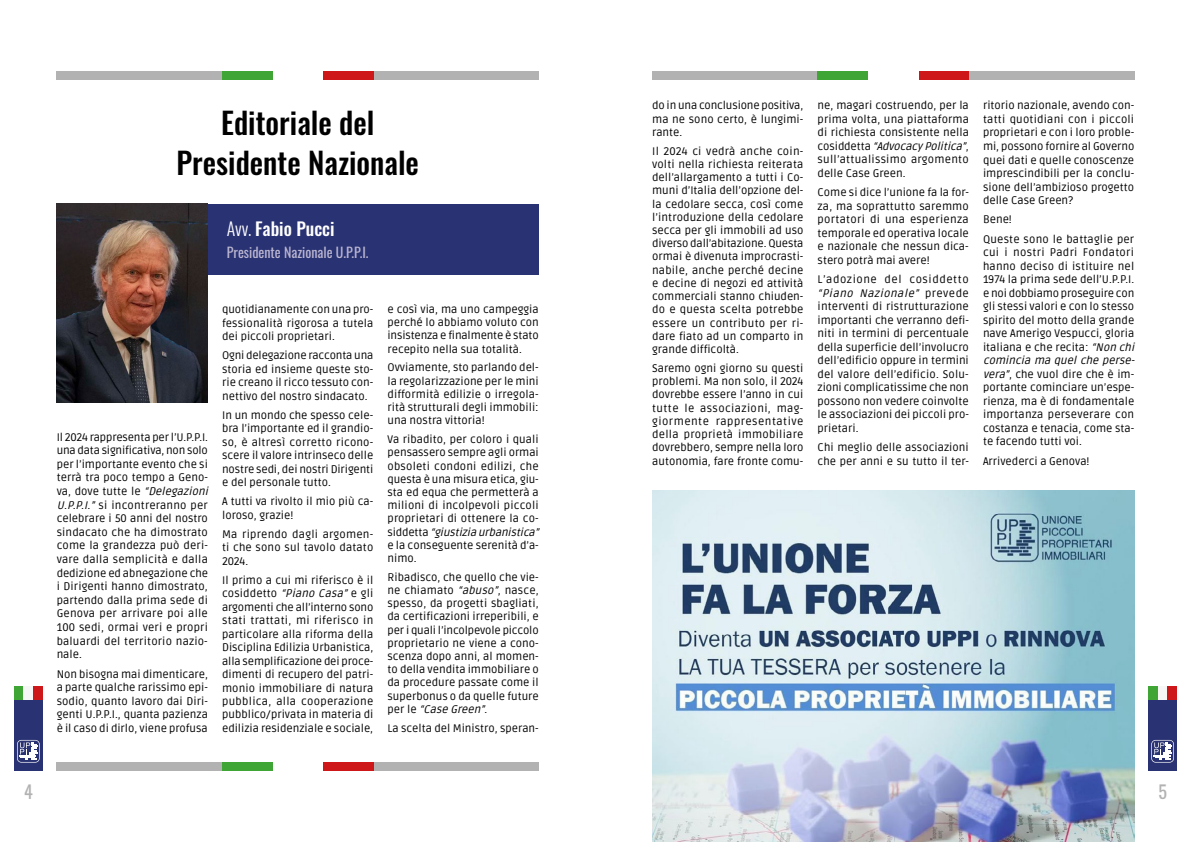
<style>
.page{position:relative;width:1191px;height:842px;background:#fff}
.page>*{position:absolute;margin:0;border:0;box-sizing:border-box;transform-origin:0 0}
.t1{font:500 30px/40px "Oswald";color:#000;text-align:center}
.t2{font:500 18px "Oswald";color:#fff}
.t3{font:18px "Oswald";color:#b3b2b2}
.t4{font:14px "Oswald";color:#bbb6d1}
.t5{font:11px/13.5px "Ruda";color:#000;text-align:justify}
.s1{font-weight:300}
.s2{font-style:italic}
</style>
<div class="page">
<div style="left:14px;top:699px;width:29px;height:72px;background:#293272"></div>
<div style="left:14px;top:686px;width:10px;height:13px;background:#3fa535"></div>
<div style="left:24px;top:686px;width:9px;height:13px;background:#f6f6f6"></div>
<div style="left:33px;top:686px;width:10px;height:13px;background:#cd1719"></div>
<svg style="left:17px;top:740px;width:23px;height:23px"></svg>
<div style="left:1148px;top:699px;width:28px;height:72px;background:#293272"></div>
<div style="left:1148px;top:686px;width:9px;height:13px;background:#3fa535"></div>
<div style="left:1157px;top:686px;width:10px;height:13px;background:#f6f6f6"></div>
<div style="left:1167px;top:686px;width:9px;height:13px;background:#cd1719"></div>
<svg style="left:1151px;top:740px;width:23px;height:23px"></svg>
<div style="left:57px;top:71px;width:482px;height:8px;background:#b3b2b2"></div>
<div style="left:323px;top:71px;width:50px;height:8px;background:#cd1719"></div>
<div style="left:272px;top:71px;width:51px;height:8px;background:#fff"></div>
<div style="left:222px;top:71px;width:50px;height:8px;background:#3fa535"></div>
<div style="left:652px;top:71px;width:482px;height:8px;background:#b3b2b2"></div>
<div style="left:918px;top:71px;width:51px;height:8px;background:#cd1719"></div>
<div style="left:868px;top:71px;width:50px;height:8px;background:#fff"></div>
<div style="left:817px;top:71px;width:51px;height:8px;background:#3fa535"></div>
<div style="left:57px;top:763px;width:482px;height:8px;background:#b3b2b2"></div>
<div style="left:323px;top:763px;width:50px;height:8px;background:#cd1719"></div>
<div style="left:272px;top:763px;width:51px;height:8px;background:#fff"></div>
<div style="left:222px;top:763px;width:50px;height:8px;background:#3fa535"></div>
<img style="left:57px;top:204px;width:151px;height:198px">
<div style="left:208px;top:204px;width:331px;height:70px;background:#293272"></div>
<img style="left:652px;top:491px;width:482px;height:351px">
<h1 class="t1" style="left:176px;top:105px;width:244px">Editoriale del<br>Presidente Nazionale</h1>
<h2 class="t2" style="left:227px;top:219px;width:109px"><span class="s1">Avv.</span> Fabio Pucci</h2>
<p class="t4" style="left:227px;top:240px;width:143px">Presidente Nazionale U.P.P.I.</p>
<p class="t5" style="left:57px;top:429px;width:156px;text-align:left">Il 2024 rappresenta per l’U.P.P.I. una data significativa, non solo per l’importante evento che si terrà tra poco tempo a Geno&shy;va , d ove t u t t e l e <span class="s2">“Delegazioni<br>U.P.P.I.”</span> si incontreranno per celebrare i 50 anni del nostro sindacato che ha dimostrato come la grandezza può deri&shy;vare dalla semplicità e dalla dedizione ed abnegazione che i Dirigenti hanno dimostrato, partendo dalla prima sede di<br>Genova per arrivare poi alle<br>100 sedi, ormai veri e propri baluardi del territorio nazio&shy;nale.</p>
<p class="t5" style="left:57px;top:666px;width:153px">Non bisogna mai dimenticare, a parte qualche rarissimo epi&shy;sodio, quanto lavoro dai Diri&shy;genti U.P.P.I., quanta pazienza è il caso di dirlo, viene profusa</p>
<p class="t5" style="left:222px;top:302px;width:153px">quotidianamente con una pro&shy;fessionalità rigorosa a tutela dei piccoli proprietari.</p>
<p class="t5" style="left:222px;top:348px;width:153px">Ogni delegazione racconta una storia ed insieme queste sto&shy;rie creano il ricco tessuto con&shy;nettivo del nostro sindacato.</p>
<p class="t5" style="left:222px;top:407px;width:153px">In un mondo che spesso cele&shy;bra l’importante ed il grandio&shy;so, è altresì corretto ricono&shy;scere il valore intrinseco delle nostre sedi, dei nostri Dirigenti e del personale tutto.</p>
<p class="t5" style="left:222px;top:494px;width:153px">A tutti va rivolto il mio più ca&shy;loroso, grazie!</p>
<p class="t5" style="left:222px;top:527px;width:153px">Ma riprendo dagli argomen&shy;ti che sono sul tavolo datato 2024.</p>
<p class="t5" style="left:222px;top:573px;width:153px">Il primo a cui mi riferisco è il cosiddetto <span class="s2">“Piano Casa”</span> e gli argomenti che all’interno sono stati trattati, mi riferisco in particolare alla riforma della Disciplina Edilizia Urbanistica, alla semplificazione dei proce&shy;dimenti di recupero del patri&shy;monio immobiliare di natura pubblica, alla cooperazione pubblico/privata in materia di edilizia residenziale e sociale,</p>
<p class="t5" style="left:387px;top:302px;width:153px;line-height:13.2px">e così via, ma uno campeggia perché lo abbiamo voluto con insistenza e finalmente è stato recepito nella sua totalità.</p>
<p class="t5" style="left:387px;top:360px;width:153px;line-height:13.2px">Ovviamente, sto parlando del&shy;la regolarizzazione per le mini difformità edilizie o irregola&shy;rità strutturali degli immobili: una nostra vittoria!</p>
<p class="t5" style="left:387px;top:432px;width:156px;line-height:13.2px;text-align:left">Va ribadito, per coloro i quali pensassero sempre agli ormai obsoleti condoni edilizi, che questa è una misura etica, giu&shy;sta ed equa che permetterà a milioni di incolpevoli piccoli proprietari di ottenere la co&shy;s i d d e t t a <span class="s2">“giustizia urbanistica” </span>e la conseguente serenità d’a&shy;nimo.</p>
<p class="t5" style="left:387px;top:570px;width:153px;line-height:13.2px">Ribadisco, che quello che vie&shy;ne chiamato <span class="s2">“abuso”</span>, nasce, spesso, da progetti sbagliati, da certificazioni irreperibili, e per i quali l’incolpevole piccolo proprietario ne viene a cono&shy;scenza dopo anni, al momen&shy;to della vendita immobiliare o da procedure passate come il superbonus o da quelle future p e r l e <span class="s2">“Case Green”</span>.</p>
<p class="t5" style="left:387px;top:720px;width:153px">La scelta del Ministro, speran-</p>
<p class="t5" style="left:652px;top:98px;width:153px;line-height:13.2px">do in una conclusione positiva, ma ne sono certo, è lungimi&shy;rante.</p>
<p class="t5" style="left:652px;top:144px;width:153px;line-height:13.2px">Il 2024 ci vedrà anche coin&shy;volti nella richiesta reiterata dell’allargamento a tutti i Co&shy;muni d’Italia dell’opzione del&shy;la cedolare secca, così come l’introduzione della cedolare secca per gli immobili ad uso diverso dall’abitazione. Questa ormai è divenuta improcrasti&shy;nabile, anche perché decine e decine di negozi ed attività commerciali stanno chiuden&shy;do e questa scelta potrebbe essere un contributo per ri&shy;dare fiato ad un comparto in grande difficoltà.</p>
<p class="t5" style="left:652px;top:361px;width:153px;line-height:13.2px">Saremo ogni giorno su questi problemi. Ma non solo, il 2024 dovrebbe essere l’anno in cui tutte le associazioni, mag&shy;giormente rappresentative della proprietà immobiliare dovrebbero, sempre nella loro autonomia, fare fronte comu-</p>
<p class="t5" style="left:817px;top:98px;width:153px">ne, magari costruendo, per la prima volta, una piattaforma di richiesta consistente nella c o s i d d e t t a <span class="s2">“AdvocacyPolitica”</span>, sull’attualissimo argomento delle Case Green.</p>
<p class="t5" style="left:817px;top:185px;width:153px">Come si dice l’unione fa la for&shy;za, ma soprattutto saremmo portatori di una esperienza temporale ed operativa locale e nazionale che nessun dica&shy;stero potrà mai avere!</p>
<p class="t5" style="left:817px;top:272px;width:153px">L’adozione del cosiddetto <span class="s2">“Piano Nazionale”</span> p r e v e d e interventi di ristrutturazione importanti che verranno defi&shy;niti in termini di percentuale della superficie dell’involucro dell’edificio oppure in termini del valore dell’edificio. Solu&shy;zioni complicatissime che non possono non vedere coinvolte le associazioni dei piccoli pro&shy;prietari.</p>
<p class="t5" style="left:817px;top:440px;width:153px">Chi meglio delle associazioni che per anni e su tutto il ter-</p>
<p class="t5" style="left:983px;top:98px;width:153px">ritorio nazionale, avendo con&shy;tatti quotidiani con i piccoli proprietari e con i loro proble&shy;mi, possono fornire al Governo quei dati e quelle conoscenze imprescindibili per la conclu&shy;sione dell’ambizioso progetto delle Case Green?</p>
<p class="t5" style="left:983px;top:209px;width:153px;line-height:19.2px">Bene!<br>Queste sono le battaglie per</p>
<p class="t5" style="left:983px;top:245px;width:156px;text-align:left">cui i nostri Padri Fondatori hanno deciso di istituire nel<br>1974 la prima sede dell’U.P.P.I. e noi dobbiamo proseguire con gli stessi valori e con lo stesso spirito del motto della grande nave Amerigo Vespucci, gloria italiana e che recita: <span class="s2">“Non chi comincia ma quelche perse&shy;vera”</span>, che vuol dire che è im&shy;portante cominciare un’espe&shy;rienza, ma è di fondamentale importanza perseverare con costanza e tenacia, come sta&shy;te facendo tutti voi.</p>
<p class="t5" style="left:983px;top:453px;width:108px">Arrivederci a Genova!</p>
<h2 class="t3" style="left:24px;top:776px;width:10px">4</h2>
<h2 class="t3" style="left:1158px;top:776px;width:10px">5</h2>
</div>
